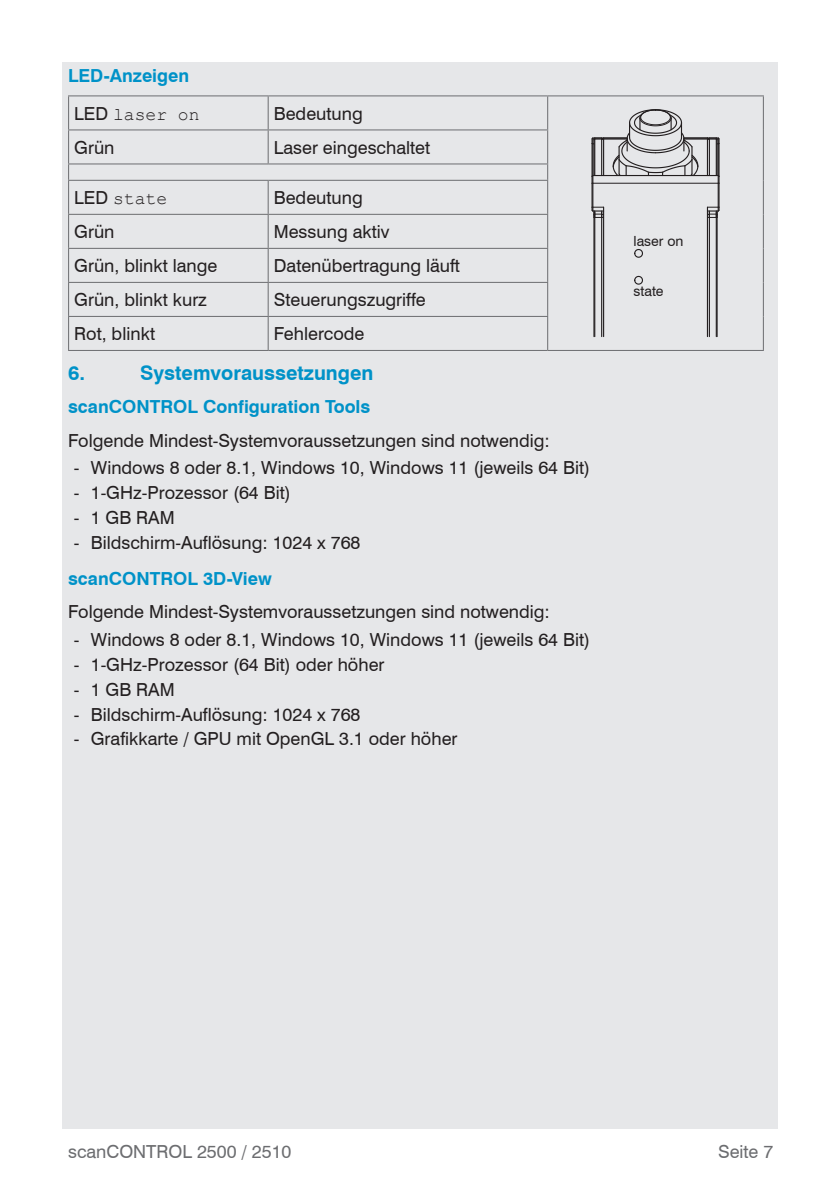
<style>
.page{position:relative;width:840px;height:1191px;background:#fff}
.page>*{position:absolute;margin:0;border:0;box-sizing:border-box;transform-origin:0 0}
.t1{font:700 20px "Swiss 721 BT";color:#0092c8}
.Fließtext{font:18px "Swiss 721 BT";color:#231f20}
.Kapitel_2{font:700 18px "Swiss 721 BT";color:#0092c8}
.t2{font:18px "Swiss 721 BT";color:#6c6d70}
.Fließtext-2{font:18px "Courier New";color:#231f20}
.Fließtext-3{font:700 18px "Swiss 721 BT";color:#0092c8}
.t3{font:14px "Swiss 721 BT";color:#231f20}
.s1{font-family:"Swiss 721 BT"}
</style>
<div class="page">
<div style="left:62px;top:62px;width:715px;height:1066px;background:#e6e7e9"></div>
<hr style="left:68px;top:95px;width:200px;height:1px;background:#6c6d70">
<hr style="left:68px;top:96px;width:1px;height:33px;background:#6c6d70">
<hr style="left:268px;top:95px;width:279px;height:1px;background:#6c6d70">
<hr style="left:267px;top:96px;width:1px;height:33px;background:#6c6d70">
<hr style="left:547px;top:95px;width:216px;height:1px;background:#6c6d70">
<hr style="left:547px;top:96px;width:1px;height:33px;background:#6c6d70">
<hr style="left:762px;top:96px;width:1px;height:34px;background:#6c6d70">
<hr style="left:68px;top:129px;width:200px;height:1px;background:#6c6d70">
<hr style="left:68px;top:130px;width:1px;height:33px;background:#6c6d70">
<hr style="left:268px;top:129px;width:280px;height:1px;background:#6c6d70">
<hr style="left:267px;top:130px;width:1px;height:33px;background:#6c6d70">
<hr style="left:547px;top:130px;width:1px;height:33px;background:#6c6d70">
<hr style="left:762px;top:130px;width:1px;height:34px;background:#6c6d70">
<hr style="left:68px;top:163px;width:200px;height:1px;background:#6c6d70">
<svg style="left:68px;top:164px;width:1px;height:16px"></svg>
<hr style="left:268px;top:163px;width:280px;height:1px;background:#6c6d70">
<svg style="left:547px;top:164px;width:1px;height:16px"></svg>
<svg style="left:762px;top:164px;width:1px;height:16px"></svg>
<hr style="left:68px;top:180px;width:200px;height:1px;background:#6c6d70">
<hr style="left:68px;top:181px;width:1px;height:33px;background:#6c6d70">
<hr style="left:268px;top:180px;width:280px;height:1px;background:#6c6d70">
<hr style="left:267px;top:181px;width:1px;height:33px;background:#6c6d70">
<hr style="left:547px;top:181px;width:1px;height:33px;background:#6c6d70">
<hr style="left:762px;top:180px;width:1px;height:34px;background:#6c6d70">
<hr style="left:68px;top:214px;width:200px;height:1px;background:#6c6d70">
<hr style="left:68px;top:215px;width:1px;height:33px;background:#6c6d70">
<hr style="left:268px;top:214px;width:280px;height:1px;background:#6c6d70">
<hr style="left:267px;top:215px;width:1px;height:33px;background:#6c6d70">
<hr style="left:547px;top:215px;width:1px;height:33px;background:#6c6d70">
<hr style="left:762px;top:214px;width:1px;height:34px;background:#6c6d70">
<hr style="left:68px;top:248px;width:200px;height:1px;background:#6c6d70">
<hr style="left:68px;top:249px;width:1px;height:33px;background:#6c6d70">
<hr style="left:268px;top:248px;width:280px;height:1px;background:#6c6d70">
<hr style="left:267px;top:249px;width:1px;height:33px;background:#6c6d70">
<hr style="left:547px;top:249px;width:1px;height:33px;background:#6c6d70">
<hr style="left:762px;top:248px;width:1px;height:34px;background:#6c6d70">
<hr style="left:68px;top:282px;width:200px;height:1px;background:#6c6d70">
<hr style="left:68px;top:283px;width:1px;height:33px;background:#6c6d70">
<hr style="left:268px;top:282px;width:280px;height:1px;background:#6c6d70">
<hr style="left:267px;top:283px;width:1px;height:33px;background:#6c6d70">
<hr style="left:547px;top:283px;width:1px;height:33px;background:#6c6d70">
<hr style="left:762px;top:282px;width:1px;height:34px;background:#6c6d70">
<hr style="left:68px;top:316px;width:200px;height:1px;background:#6c6d70">
<hr style="left:68px;top:317px;width:1px;height:33px;background:#6c6d70">
<hr style="left:268px;top:316px;width:280px;height:1px;background:#6c6d70">
<hr style="left:267px;top:317px;width:1px;height:33px;background:#6c6d70">
<hr style="left:547px;top:317px;width:1px;height:33px;background:#6c6d70">
<hr style="left:762px;top:316px;width:1px;height:34px;background:#6c6d70">
<hr style="left:68px;top:350px;width:200px;height:1px;background:#6c6d70">
<hr style="left:268px;top:350px;width:279px;height:1px;background:#6c6d70">
<hr style="left:547px;top:350px;width:216px;height:1px;background:#6c6d70">
<svg style="left:634px;top:249px;width:9px;height:9px"></svg>
<svg style="left:634px;top:275px;width:9px;height:10px"></svg>
<hr style="left:602px;top:207px;width:1px;height:129px;background:#231f20">
<hr style="left:706px;top:207px;width:1px;height:129px;background:#231f20">
<hr style="left:600px;top:212px;width:2px;height:124px;background:#231f20">
<hr style="left:594px;top:212px;width:1px;height:124px;background:#231f20">
<hr style="left:593px;top:212px;width:1px;height:124px;background:#231f20">
<hr style="left:716px;top:212px;width:1px;height:124px;background:#231f20">
<hr style="left:715px;top:212px;width:1px;height:124px;background:#231f20">
<hr style="left:708px;top:212px;width:1px;height:124px;background:#231f20">
<svg style="left:591px;top:109px;width:129px;height:109px"></svg>
<p class="Fließtext-3" style="left:68px;top:64px;width:122px">LED-Anzeigen</p>
<p class="Fließtext-2" style="left:74px;top:103px;width:127px"><span class="s1">LED</span> laser on</p>
<p class="Fließtext" style="left:274px;top:102px;width:90px">Bedeutung</p>
<p class="Fließtext" style="left:74px;top:136px;width:42px">Grün</p>
<p class="Fließtext" style="left:274px;top:136px;width:158px">Laser eingeschaltet</p>
<p class="Fließtext-2" style="left:74px;top:187px;width:94px"><span class="s1">LED</span> state</p>
<p class="Fließtext" style="left:274px;top:187px;width:90px">Bedeutung</p>
<p class="Fließtext" style="left:74px;top:221px;width:42px">Grün</p>
<p class="Fließtext" style="left:274px;top:221px;width:117px">Messung aktiv</p>
<p class="Fließtext" style="left:74px;top:255px;width:145px">Grün, blinkt lange</p>
<p class="Fließtext" style="left:274px;top:255px;width:187px">Datenübertragung läuft</p>
<p class="Fließtext" style="left:74px;top:289px;width:134px">Grün, blinkt kurz</p>
<p class="Fließtext" style="left:274px;top:289px;width:153px">Steuerungszugriffe</p>
<p class="Fließtext" style="left:74px;top:323px;width:82px">Rot, blinkt</p>
<p class="Fließtext" style="left:274px;top:323px;width:92px">Fehlercode</p>
<p class="t1" style="left:68px;top:361px;width:19px">6.</p>
<p class="t1" style="left:140px;top:361px;width:235px">Systemvoraussetzungen</p>
<p class="Kapitel_2" style="left:68px;top:396px;width:303px">scanCONTROL Configuration Tools</p>
<p class="Fließtext" style="left:68px;top:429px;width:483px">Folgende Mindest-Systemvoraussetzungen sind notwendig:</p>
<p class="Fließtext" style="left:74px;top:457px;width:517px">- Windows 8 oder 8.1, Windows 10, Windows 11 (jeweils 64 Bit)</p>
<p class="Fließtext" style="left:74px;top:482px;width:218px">- 1-GHz-Prozessor (64 Bit)</p>
<p class="Fließtext" style="left:74px;top:507px;width:102px">- 1 GB RAM</p>
<p class="Fließtext" style="left:74px;top:531px;width:288px">- Bildschirm-Auflösung: 1024 x 768</p>
<p class="Kapitel_2" style="left:68px;top:568px;width:205px">scanCONTROL 3D-View</p>
<p class="Fließtext" style="left:68px;top:601px;width:483px">Folgende Mindest-Systemvoraussetzungen sind notwendig:</p>
<p class="Fließtext" style="left:74px;top:629px;width:517px">- Windows 8 oder 8.1, Windows 10, Windows 11 (jeweils 64 Bit)</p>
<p class="Fließtext" style="left:74px;top:653px;width:312px">- 1-GHz-Prozessor (64 Bit) oder höher</p>
<p class="Fließtext" style="left:74px;top:678px;width:102px">- 1 GB RAM</p>
<p class="Fließtext" style="left:74px;top:703px;width:288px">- Bildschirm-Auflösung: 1024 x 768</p>
<p class="Fließtext" style="left:74px;top:728px;width:385px">- Grafikkarte / GPU mit OpenGL 3.1 oder höher</p>
<p class="t3" style="left:633px;top:233px;width:51px">laser on</p>
<p class="t3" style="left:633px;top:282px;width:32px">state</p>
<p class="t2" style="left:68px;top:1140px;width:225px">scanCONTROL 2500 / 2510</p>
<p class="t2" style="left:717px;top:1140px;width:57px">Seite 7</p>
</div>
